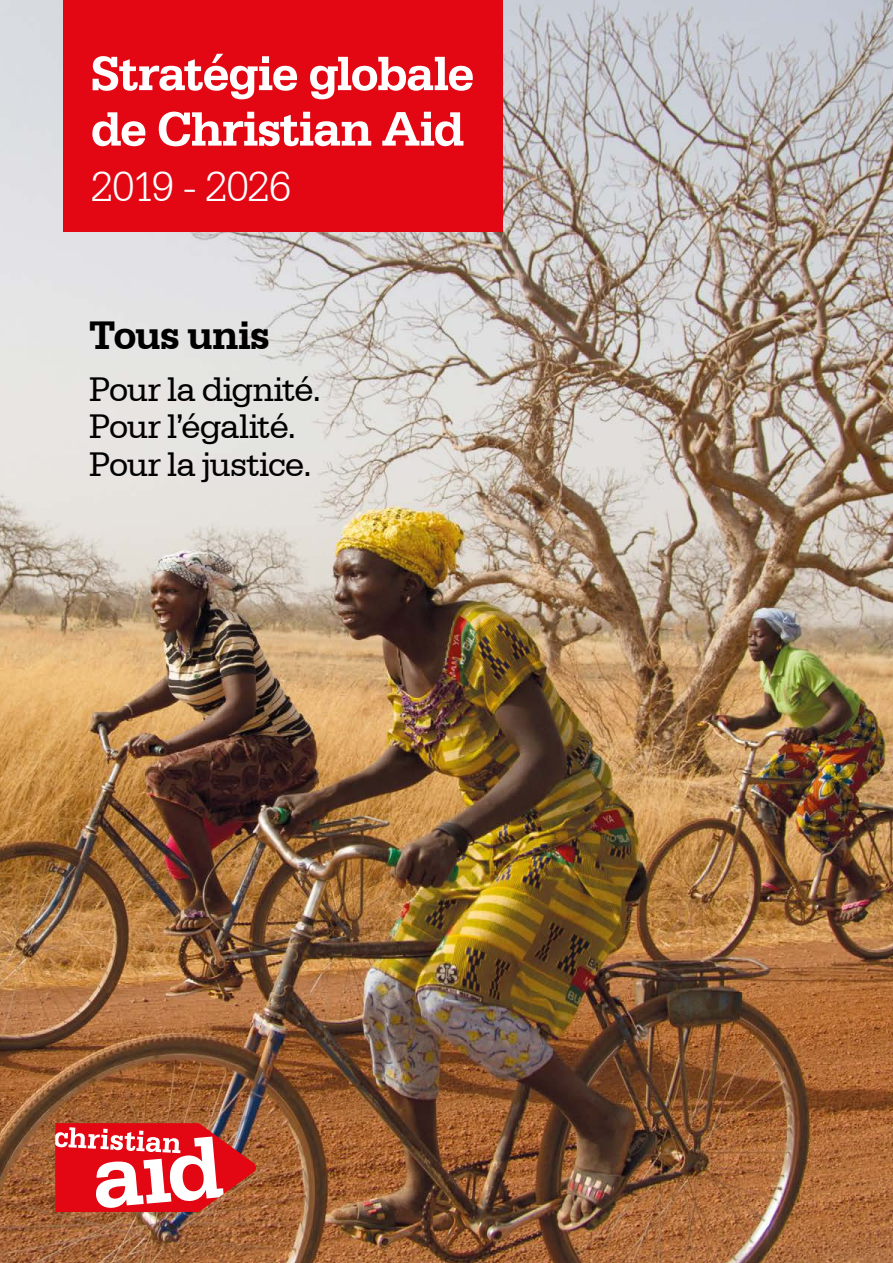
<style>
.page{position:relative;width:893px;height:1263px;background:#fff}
.page>*{position:absolute;margin:0;border:0;box-sizing:border-box;transform-origin:0 0}
.t1{font:700 51px/55.5px "Serifa BT";letter-spacing:-.02em;color:#fff}
.t2{font:300 45px "Serifa BT";letter-spacing:-.035em;color:#fff}
.t3{font:700 42px "Serifa BT";letter-spacing:-.03em;color:#000}
.t4{font:36px/37.5px "Serifa BT";letter-spacing:-.025em;color:#000}
</style>
<div class="page">
<img style="left:0;top:0;width:893px;height:1263px">
<div style="left:63px;top:0;width:440px;height:232px;background:#e30613"></div>
<svg style="left:55px;top:1123px;width:201px;height:89px"></svg>
<h1 class="t1" style="left:91px;top:44px;width:385px">Stratégie globale de Christian Aid</h1>
<p class="t2" style="left:91px;top:160px;width:202px">2019 - 2026</p>
<p class="t3" style="left:89px;top:309px;width:182px">Tous unis</p>
<p class="t4" style="left:89px;top:370px;width:234px">Pour la dignité.<br>Pour l’égalité.<br>Pour la justice.</p>
</div>
